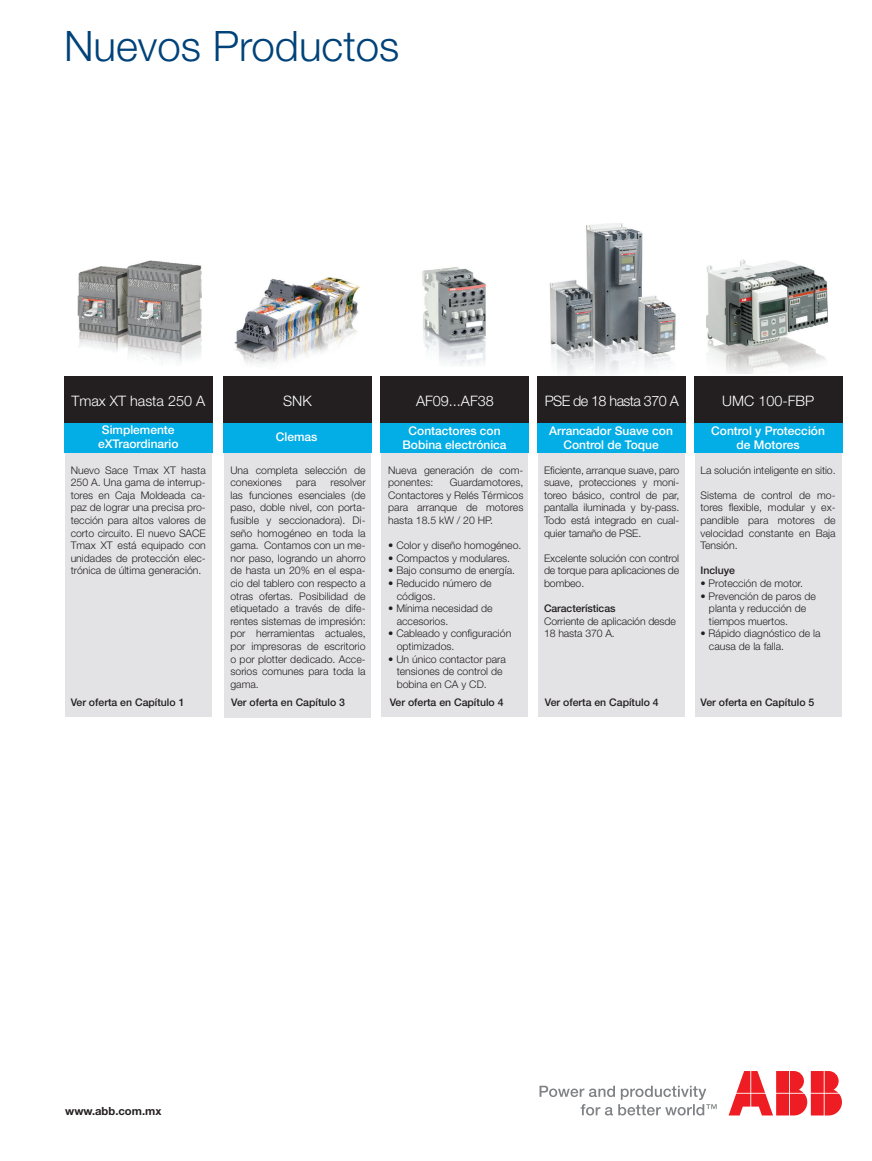
<style>
.page{position:relative;width:872px;height:1161px;background:#fff}
.page>*{position:absolute;margin:0;border:0;box-sizing:border-box;transform-origin:0 0}
.t1{font:300 42px "Helvetica Neue";color:#004279}
.t2{font:300 14.4px "Helvetica Neue";color:#fff}
.t3{font:300 14.4px "Helvetica Neue";letter-spacing:-.04em;color:#fff}
.t4{font:500 12px/14.4px "Helvetica Neue";color:#fff;text-align:center}
.t5{font:700 11.25px "Helvetica Neue";color:#231f20}
.texto_tabla_indent_l{font:300 10.5px/12.6px "Helvetica Neue";color:#231f20}
.t6{font:500 10.5px "Helvetica Neue";color:#231f20}
</style>
<div class="page">
<svg style="left:539px;top:1086px;width:177px;height:29px"></svg>
<svg style="left:728px;top:1071px;width:114px;height:44px"></svg>
<div style="left:65px;top:423px;width:147px;height:294px;background:#e3e3e6"></div>
<img style="left:78px;top:260px;width:123px;height:103px">
<div style="left:64px;top:376px;width:148px;height:46px;background:#231f20"></div>
<div style="left:64px;top:423px;width:148px;height:29px;background:#03ade5"></div>
<div style="left:695px;top:423px;width:146px;height:294px;background:#e3e3e6"></div>
<div style="left:694px;top:376px;width:148px;height:46px;background:#231f20"></div>
<div style="left:694px;top:423px;width:148px;height:29px;background:#03ade5"></div>
<img style="left:706px;top:259px;width:122px;height:114px">
<div style="left:381px;top:423px;width:147px;height:294px;background:#e3e3e6"></div>
<img style="left:422px;top:267px;width:64px;height:99px">
<div style="left:381px;top:376px;width:148px;height:46px;background:#231f20"></div>
<div style="left:381px;top:423px;width:148px;height:29px;background:#03ade5"></div>
<div style="left:538px;top:423px;width:147px;height:294px;background:#e3e3e6"></div>
<img style="left:549px;top:224px;width:127px;height:152px">
<div style="left:537px;top:376px;width:149px;height:47px;background:#231f20"></div>
<div style="left:537px;top:423px;width:149px;height:29px;background:#03ade5"></div>
<div style="left:224px;top:423px;width:147px;height:294px;background:#e3e3e6"></div>
<img style="left:234px;top:277px;width:126px;height:88px">
<div style="left:223px;top:376px;width:148px;height:47px;background:#231f20"></div>
<div style="left:223px;top:423px;width:148px;height:29px;background:#03ade5"></div>
<p class="t1" style="left:64px;top:21px;width:337px">Nuevos Productos</p>
<p class="t2" style="left:283px;top:392px;width:30px">SNK</p>
<p class="t2" style="left:71px;top:392px;width:135px">Tmax XT hasta 250 A</p>
<p class="t4" style="left:102px;top:422px;width:74px">Simplemente</p>
<p class="t4" style="left:98px;top:437px;width:82px">eXTraordinario</p>
<p class="t4" style="left:256px;top:435px;width:82px">eXTraordinario</p>
<p class="texto_tabla_indent_l" style="left:71px;top:463px;width:137px;text-align:justify">Nuevo Sace Tmax XT hasta 250 A. Una gama de interrup&shy;tores en Caja Moldeada ca&shy;paz de lograr una precisa pro&shy;tección para altos valores de corto circuito. El nuevo SACE Tmax XT está equipado con unidades de protección elec&shy;trónica de última generación.</p>
<p class="t4" style="left:276px;top:429px;width:43px">Clemas</p>
<p class="texto_tabla_indent_l" style="left:230px;top:463px;width:137px">Una completa selección de conexiones</p>
<p class="texto_tabla_indent_l" style="left:230px;top:476px;width:137px;text-align:justify;text-indent:100px">resolver las funciones esenciales (de paso, doble nivel, con porta&shy;fusible y seccionadora). Di&shy;seño homogéneo en toda la gama. Contamos con un me&shy;nor paso, logrando un ahorro de hasta un 20% en el espa&shy;cio del tablero con respecto a otras ofertas. Posibilidad de etiquetado a través de dife&shy;rentes sistemas de impresión: por herramientas actuales, por impresoras de escritorio o por plotter dedicado. Acce&shy;sorios comunes para toda la gama.</p>
<p class="texto_tabla_indent_l" style="left:296px;top:476px;width:22px">para</p>
<p class="t2" style="left:416px;top:392px;width:79px">AF09...AF38</p>
<p class="t3" style="left:544px;top:392px;width:136px">PSE de 18 hasta 370 A</p>
<p class="t2" style="left:722px;top:392px;width:93px">UMC 100-FBP</p>
<p class="t4" style="left:402px;top:423px;width:106px">Contactores con<br>Bobina electrónica</p>
<p class="t4" style="left:549px;top:423px;width:125px">Arrancador Suave con<br>Control de Toque</p>
<p class="t4" style="left:711px;top:423px;width:115px">Control y Protección de Motores</p>
<p class="texto_tabla_indent_l" style="left:388px;top:463px;width:137px">Nueva generación de com&shy;ponentes:</p>
<p class="texto_tabla_indent_l" style="left:388px;top:476px;width:137px;text-align:justify;text-indent:62px">Guardamotores, Contactores y Relés Térmicos para arranque de motores hasta 18.5 kW / 20 HP.</p>
<p class="texto_tabla_indent_l" style="left:388px;top:539px;width:135px">• Color y diseño homogéneo.</p>
<p class="texto_tabla_indent_l" style="left:388px;top:551px;width:123px">• Compactos y modulares.</p>
<p class="texto_tabla_indent_l" style="left:388px;top:564px;width:128px">• Bajo consumo de energía.</p>
<p class="texto_tabla_indent_l" style="left:397px;top:577px;width:96px;text-indent:-9px">• Reducido número de códigos.</p>
<p class="texto_tabla_indent_l" style="left:397px;top:602px;width:97px;text-indent:-9px">• Mínima necesidad de accesorios.</p>
<p class="texto_tabla_indent_l" style="left:397px;top:627px;width:116px;text-indent:-9px">• Cableado y configuración optimizados.</p>
<p class="texto_tabla_indent_l" style="left:397px;top:652px;width:111px;text-indent:-9px">• Un único contactor para tensiones de control de bobina en CA y CD.</p>
<p class="texto_tabla_indent_l" style="left:544px;top:463px;width:137px;text-align:justify">Eficiente, arranque suave, paro suave, protecciones y moni&shy;toreo básico, control de par, pantalla iluminada y by-pass.<br>Todo está integrado en cual&shy;quier tamaño de PSE.</p>
<p class="texto_tabla_indent_l" style="left:544px;top:551px;width:137px;text-align:justify">Excelente solución con control de torque para aplicaciones de bombeo.</p>
<p class="t6" style="left:544px;top:602px;width:73px">Características</p>
<p class="texto_tabla_indent_l" style="left:544px;top:614px;width:133px">Corriente de aplicación desde<br>18 hasta 370 A.</p>
<p class="texto_tabla_indent_l" style="left:700px;top:463px;width:137px">La solución inteligente en sitio.</p>
<p class="texto_tabla_indent_l" style="left:700px;top:488px;width:137px;text-align:justify">Sistema de control de mo&shy;tores flexible, modular y ex&shy;pandible para motores de velocidad constante en Baja Tensión.</p>
<p class="t6" style="left:700px;top:564px;width:36px">Incluye</p>
<p class="texto_tabla_indent_l" style="left:700px;top:577px;width:104px">• Protección de motor.</p>
<p class="texto_tabla_indent_l" style="left:709px;top:589px;width:108px;text-indent:-9px">• Prevención de paros de planta y reducción de tiempos muertos.</p>
<p class="texto_tabla_indent_l" style="left:709px;top:627px;width:113px;text-indent:-9px">• Rápido diagnóstico de la causa de la falla.</p>
<p class="t6" style="left:71px;top:696px;width:115px">Ver oferta en Capítulo 1</p>
<p class="t6" style="left:231px;top:696px;width:115px">Ver oferta en Capítulo 3</p>
<p class="t6" style="left:390px;top:696px;width:115px">Ver oferta en Capítulo 4</p>
<p class="t6" style="left:545px;top:696px;width:115px">Ver oferta en Capítulo 4</p>
<p class="t6" style="left:700px;top:696px;width:115px">Ver oferta en Capítulo 5</p>
<p class="t5" style="left:65px;top:1104px;width:98px">www.abb.com.mx</p>
</div>
